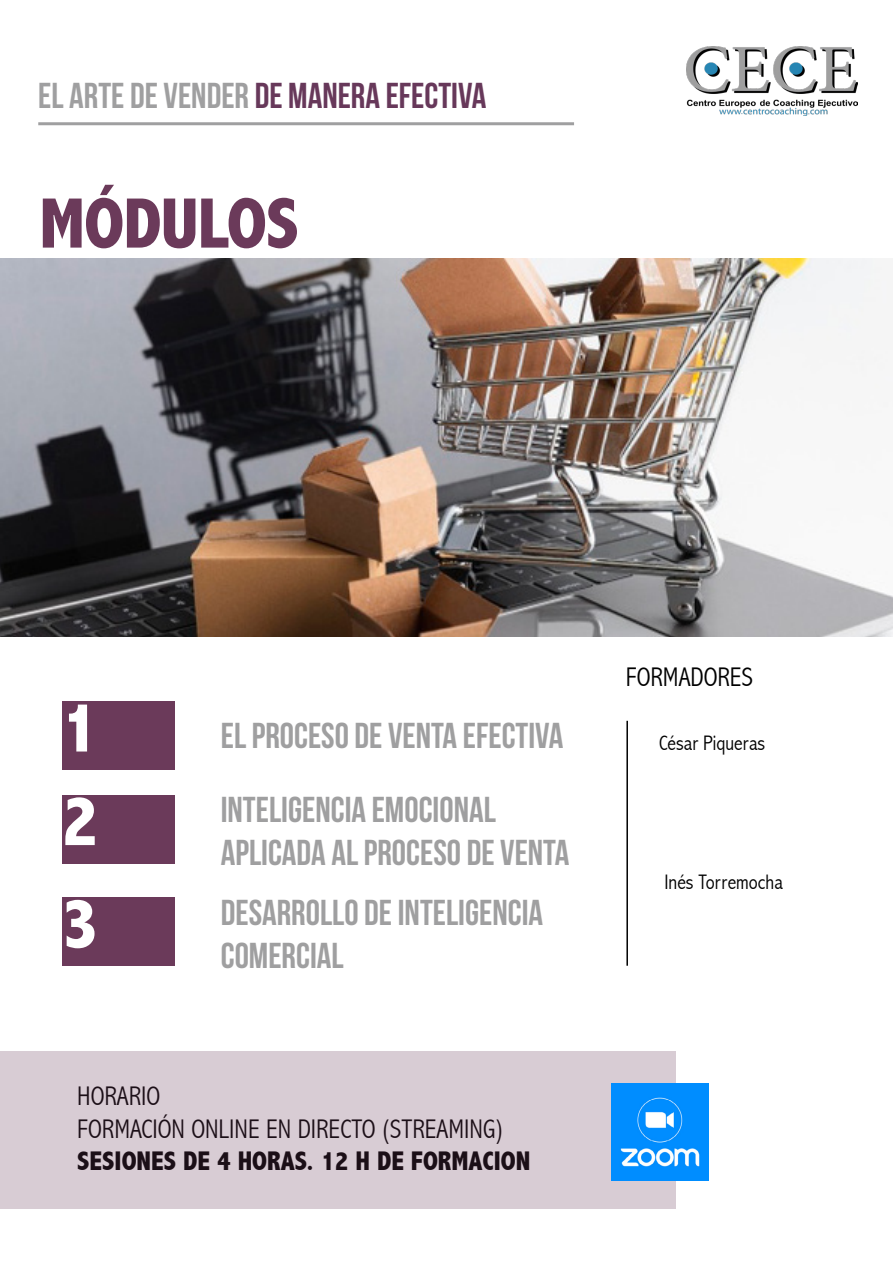
<style>
.page{position:relative;width:893px;height:1263px;background:#fff}
.page>*{position:absolute;margin:0;border:0;box-sizing:border-box;transform-origin:0 0}
.t1{font:800 condensed 72px "Abadi";letter-spacing:-.01em;color:#6b3a5a}
.t2{font:800 condensed 72px/93.6px "Abadi";color:#fff}
.t3{font:36px/74.4px "Bebas Neue";color:#9f9fa0}
.t4{font:36px "Bebas Neue";color:#67385a}
.t5{font:300 condensed 27px/32.4px "Abadi";color:#000}
.t6{font:800 condensed 27px "Abadi";color:#000}
.t7{font:300 condensed 21px "Abadi";color:#000}
.s1{color:#9f9fa0}
</style>
<div class="page">
<img style="left:0;top:258px;width:893px;height:379px">
<hr style="left:38px;top:122px;width:536px;height:3px;background:#9f9fa0">
<img style="left:687px;top:46px;width:170px;height:69px">
<div style="left:62px;top:702px;width:112px;height:68px;background:#6b3a5a"></div>
<div style="left:62px;top:795px;width:112px;height:68px;background:#6b3a5a"></div>
<div style="left:62px;top:898px;width:112px;height:68px;background:#6b3a5a"></div>
<hr style="left:626px;top:721px;width:2px;height:245px;background:#000">
<div style="left:0;top:1052px;width:676px;height:157px;background:#d8ccd4"></div>
<img style="left:611px;top:1083px;width:98px;height:98px">
<p class="t4" style="left:38px;top:76px;width:450px"><span class="s1">EL ARTE DE VENDER</span> DE MANERA EFECTIVA</p>
<h1 class="t1" style="left:39px;top:182px;width:261px">MÓDULOS</h1>
<h1 class="t2" style="left:62px;top:681px;width:38px">1<br>2</h1>
<h1 class="t2" style="left:62px;top:877px;width:38px">3</h1>
<p class="t3" style="left:221px;top:698px;width:344px">EL PROCESO DE VENTA EFECTIVA<br>INTELIGENCIA EMOCIONAL</p>
<p class="t3" style="left:221px;top:823px;width:350px;line-height:59.2px">APLICADA AL PROCESO DE VENTA<br>DESARROLLO DE INTELIGENCIA</p>
<p class="t3" style="left:221px;top:918px;width:124px">COMERCIAL</p>
<p class="t5" style="left:77px;top:1080px;width:428px">HORARIO<br>FORMACIÓN ONLINE EN DIRECTO (STREAMING)</p>
<p class="t6" style="left:77px;top:1145px;width:455px">SESIONES DE 4 HORAS. 12 H DE FORMACION</p>
<p class="t5" style="left:626px;top:661px;width:129px">FORMADORES</p>
<p class="t7" style="left:659px;top:731px;width:108px">César Piqueras</p>
<p class="t7" style="left:664px;top:870px;width:120px">Inés Torremocha</p>
</div>
